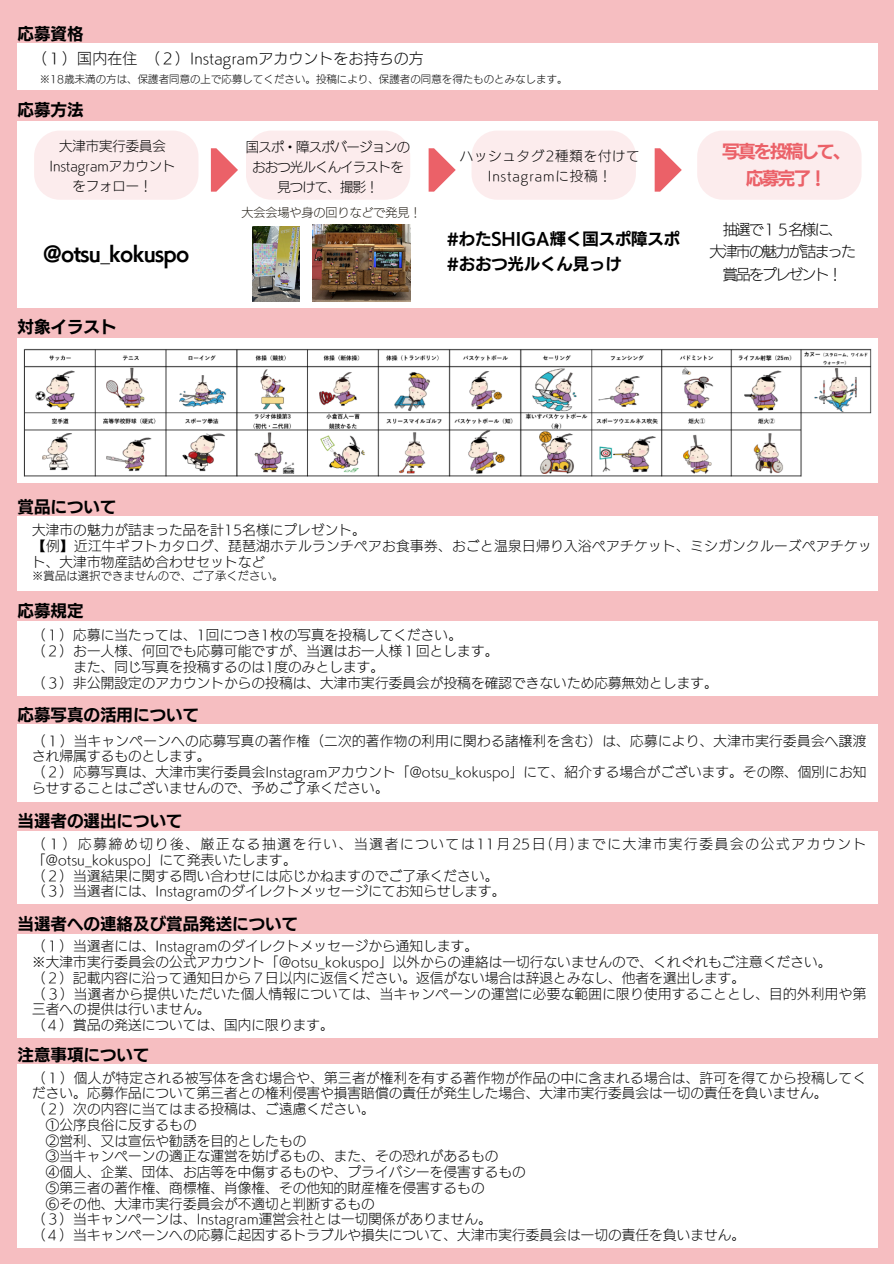
<style>
.page{position:relative;width:894px;height:1264px;background:#fff}
.page>*{position:absolute;margin:0;border:0;box-sizing:border-box;transform-origin:0 0}
.t1{font:19.35px "Canva UD Kakugo Large Pr 6 N B";letter-spacing:-.04em;color:#000}
.t2{font:17.85px/27px "Canva UD Kakugo Large Pr 6 N B";letter-spacing:-.115em;color:#eb6168;text-align:center}
.t3{font:16.5px "Canva UD Kakugo Large Pr 6 N B";color:#000}
.t4{font:16.35px/24.8px "Canva UD Kakugo Large Pr 6 N B";color:#000}
.t5{font:14.85px "UD Kakugo Large Pr 6 N L";letter-spacing:.015em;color:#000}
.t6{font:14.85px/22.5px "UD Kakugo Large Pr 6 N L";letter-spacing:-.115em;color:#000;text-align:center}
.t7{font:13.5px/15.8px "UD Kakugo Large Pr 6 N L";letter-spacing:.015em;color:#000}
.t8{font:13.5px/15.9px "UD Kakugo Large Pr 6 N L";letter-spacing:.035em;color:#000}
.t9{font:13.35px/20px "UD Kakugo Large Pr 6 N L";letter-spacing:-.055em;color:#000;text-align:center}
.t10{font:13.35px/20px "UD Kakugo Large Pr 6 N L";color:#000;text-align:center}
.t11{font:13.35px/20px "UD Kakugo Large Pr 6 N L";letter-spacing:.07em;color:#000;text-align:center}
.t12{font:12px "UD Kakugo Large Pr 6 N L";color:#231e16}
.t13{font:11.25px "UD Kakugo Large Pr 6 N L";letter-spacing:.015em;color:#000}
.t14{font:10.35px "UD Kakugo Large Pr 6 N L";letter-spacing:.015em;color:#000}
</style>
<div class="page">
<div style="left:0;top:0;width:893px;height:1263px;background:#f6bec1"></div>
<div style="left:17px;top:338px;width:860px;height:145px;background:#fff"></div>
<img style="left:23px;top:348px;width:849px;height:129px">
<div style="left:17px;top:122px;width:860px;height:186px;background:#fff"></div>
<div style="left:34px;top:130px;width:164px;height:70px;background:#fceced;border-radius:26px"></div>
<img style="left:312px;top:224px;width:98px;height:78px">
<img style="left:252px;top:226px;width:47px;height:76px">
<div style="left:246px;top:130px;width:164px;height:70px;background:#fceced;border-radius:26px"></div>
<div style="left:471px;top:130px;width:164px;height:70px;background:#fceced;border-radius:26px"></div>
<div style="left:697px;top:130px;width:164px;height:70px;background:#fceced;border-radius:26px"></div>
<svg style="left:211px;top:148px;width:27px;height:44px"></svg>
<svg style="left:428px;top:148px;width:27px;height:44px"></svg>
<svg style="left:654px;top:148px;width:27px;height:44px"></svg>
<div style="left:17px;top:44px;width:859px;height:46px;background:#fff"></div>
<div style="left:17px;top:621px;width:860px;height:75px;background:#fff"></div>
<div style="left:17px;top:724px;width:860px;height:77px;background:#fff"></div>
<div style="left:17px;top:831px;width:860px;height:72px;background:#fff"></div>
<div style="left:17px;top:934px;width:860px;height:103px;background:#fff"></div>
<div style="left:17px;top:1064px;width:860px;height:183px;background:#fff"></div>
<div style="left:17px;top:516px;width:860px;height:74px;background:#fff"></div>
<h5 class="t3" style="left:18px;top:25px;width:67px">応募資格</h5>
<h4 class="t5" style="left:32px;top:51px;width:392px">（１）国内在住（２）Instagramアカウントをお持ちの方</h4>
<h3 class="t14" style="left:40px;top:74px;width:529px">※18歳未満の方は、保護者同意の上で応募してください。投稿により、保護者の同意を得たものとみなします。</h3>
<p class="t3" style="left:18px;top:102px;width:67px">応募方法</p>
<h4 class="t10" style="left:49px;top:135px;width:127px">大津市実行委員会<br>Instagramアカウントをフォロー！</h4>
<h3 class="t9" style="left:246px;top:137px;width:166px">国スポ・障スポバージョンのおおつ光ルくんイラストを見つけて、撮影！</h3>
<h4 class="t1" style="left:43px;top:244px;width:148px">@otsu_kokuspo</h4>
<h3 class="t3" style="left:18px;top:319px;width:100px">対象イラスト</h3>
<h4 class="t12" style="left:241px;top:207px;width:182px">大会会場や身の回りなどで発見！</h4>
<h1 class="t11" style="left:459px;top:145px;width:181px">ハッシュタグ2種類を付けて<br>Instagramに投稿！</h1>
<h3 class="t4" style="left:447px;top:226px;width:235px">#わたSHIGA輝く国スポ障スポ#おおつ光ルくん見っけ</h3>
<h3 class="t2" style="left:722px;top:137px;width:130px">写真を投稿して、応募完了！</h3>
<h4 class="t6" style="left:709px;top:218px;width:148px">抽選で１５名様に、<br>大津市の魅力が詰まった賞品をプレゼント！</h4>
<h3 class="t3" style="left:18px;top:498px;width:100px">賞品について</h3>
<h4 class="t8" style="left:32px;top:521px;width:840px">大津市の魅力が詰まった品を計15名様にプレゼント。<br>【例】近江牛ギフトカタログ、琵琶湖ホテルランチペアお食事券、おごと温泉日帰り入浴ペアチケット、ミシガンクルーズペアチケット、大津市物産詰め合わせセットなど</h4>
<h4 class="t13" style="left:32px;top:570px;width:253px">※賞品は選択できませんので、ご了承ください。</h4>
<p class="t3" style="left:18px;top:602px;width:67px">応募規定</p>
<h5 class="t7" style="left:32px;top:627px;width:431px">（１）応募に当たっては、1回につき1枚の写真を投稿してください。</h5>
<h5 class="t7" style="left:32px;top:643px;width:467px">（２）お一人様、何回でも応募可能ですが、当選はお一人様１回とします。</h5>
<h5 class="t7" style="left:73px;top:659px;width:312px">また、同じ写真を投稿するのは1度のみとします。</h5>
<h5 class="t7" style="left:32px;top:674px;width:686px">（３）非公開設定のアカウントからの投稿は、大津市実行委員会が投稿を確認できないため応募無効とします。</h5>
<h5 class="t3" style="left:18px;top:706px;width:183px">応募写真の活用について</h5>
<p class="t7" style="left:32px;top:732px;width:835px">（１）当キャンペーンへの応募写真の著作権（二次的著作物の利用に関わる諸権利を含む）は、応募により、大津市実行委員会へ譲渡され帰属するものとします。<br>（２）応募写真は、大津市実行委員会Instagramアカウント「@otsu_kokuspo」にて、紹介する場合がございます。その際、個別にお知らせすることはございませんので、予めご了承ください。</p>
<h4 class="t3" style="left:18px;top:812px;width:166px">当選者の選出について</h4>
<h2 class="t7" style="left:32px;top:836px;width:835px">（１）応募締め切り後、厳正なる抽選を行い、当選者については11月 25日 (月 )までに大津市実行委員会の公式アカウント「@otsu_kokuspo」にて発表いたします。<br>（２）当選結果に関する問い合わせには応じかねますのでご了承ください。<br>（３）当選者には、Instagramのダイレクトメッセージにてお知らせします。</h2>
<h3 class="t3" style="left:18px;top:915px;width:282px">当選者への連絡及び賞品発送について</h3>
<h1 class="t7" style="left:32px;top:938px;width:835px">（１）当選者には、Instagramのダイレクトメッセージから通知します。<br>※大津市実行委員会の公式アカウント「@otsu_kokuspo」以外からの連絡は一切行ないませんので、くれぐれもご注意ください。<br>（２）記載内容に沿って通知日から７日以内に返信ください。返信がない場合は辞退とみなし、他者を選出します。<br>（３）当選者から提供いただいた個人情報については、当キャンペーンの運営に必要な範囲に限り使用することとし、目的外利用や第三者への提供は行いません。<br>（４）賞品の発送については、国内に限ります。</h1>
<h3 class="t3" style="left:18px;top:1046px;width:133px">注意事項について</h3>
<p class="t7" style="left:32px;top:1069px;width:835px">（１）個人が特定される被写体を含む場合や、第三者が権利を有する著作物が作品の中に含まれる場合は、許可を得てから投稿してく</p>
<p class="t7" style="left:32px;top:1085px;width:796px">ださい。応募作品について第三者との権利侵害や損害賠償の責任が発生した場合、大津市実行委員会は一切の責任を負いません。</p>
<p class="t7" style="left:32px;top:1100px;width:344px">（２）次の内容に当てはまる投稿は、ご遠慮ください。</p>
<p class="t7" style="left:46px;top:1116px;width:152px">①公序良俗に反するもの</p>
<p class="t7" style="left:46px;top:1132px;width:262px">②営利、又は宣伝や勧誘を目的としたもの</p>
<p class="t7" style="left:46px;top:1148px;width:453px">③当キャンペーンの適正な運営を妨げるもの、また、その恐れがあるもの</p>
<p class="t7" style="left:46px;top:1163px;width:481px">④個人、企業、団体、お店等を中傷するものや、プライバシーを侵害するもの</p>
<p class="t7" style="left:46px;top:1179px;width:440px">⑤第三者の著作権、商標権、肖像権、その他知的財産権を侵害するもの</p>
<p class="t7" style="left:46px;top:1195px;width:330px">⑥その他、大津市実行委員会が不適切と判断するもの</p>
<p class="t7" style="left:32px;top:1211px;width:461px">（３）当キャンペーンは、Instagram運営会社とは一切関係がありません。</p>
<p class="t7" style="left:32px;top:1226px;width:714px">（４）当キャンペーンへの応募に起因するトラブルや損失について、大津市実行委員会は一切の責任を負いません。</p>
</div>
